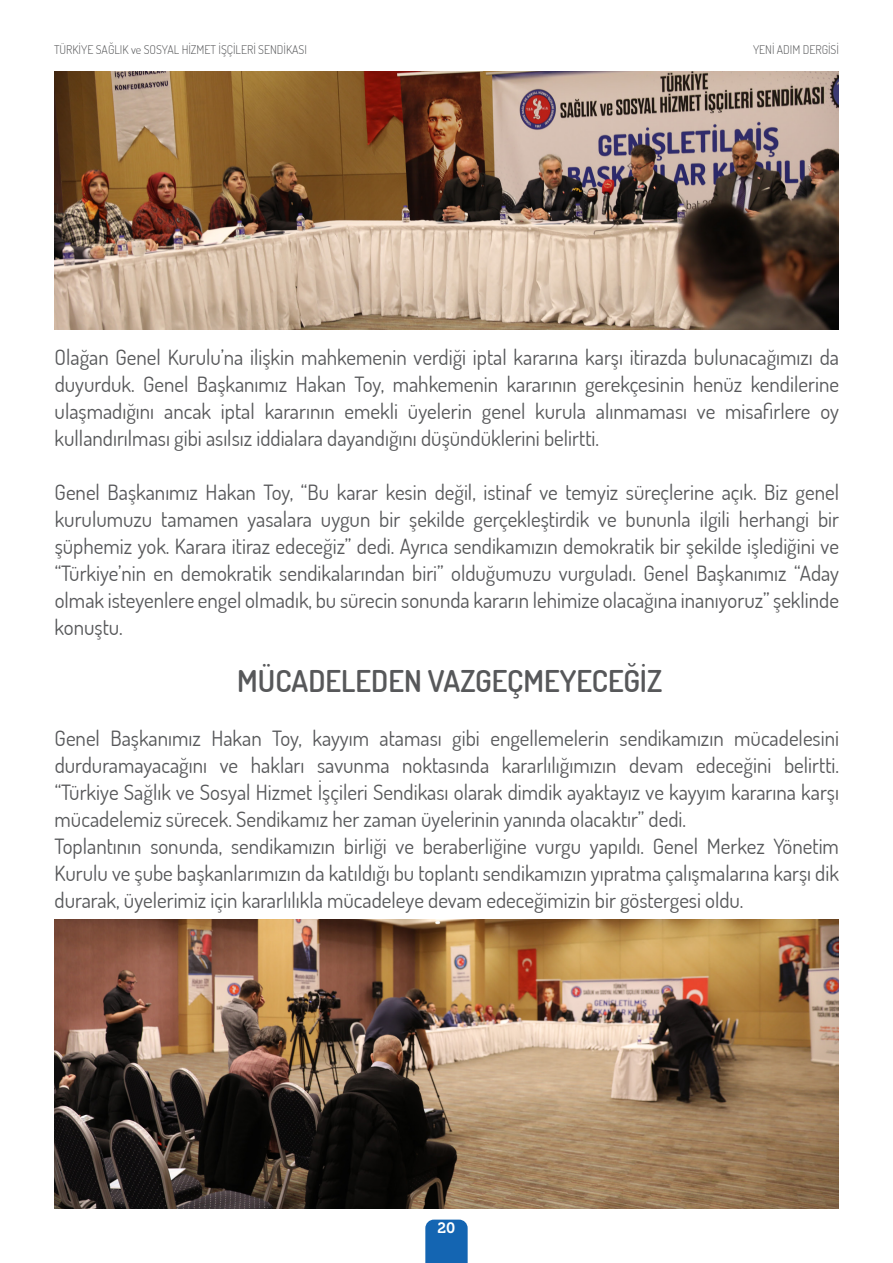
<style>
.page{position:relative;width:893px;height:1263px;background:#fff}
.page>*{position:absolute;margin:0;border:0;box-sizing:border-box;transform-origin:0 0}
.t1{font:600 30px "Dosis";color:#57585a}
.t2{font:21px/27px "Dosis";color:#57585a;text-align:justify}
.t3{font:15px "Museo 700";color:#fff}
.t4{font:300 12px "Dosis";color:#57585a}
</style>
<div class="page">
<svg style="left:425px;top:1219px;width:43px;height:44px;background:#1f6cb5"></svg>
<img style="left:55px;top:71px;width:783px;height:259px">
<img style="left:55px;top:920px;width:784px;height:289px">
<p class="t4" style="left:54px;top:41px;width:254px">TÜRKİYE SAĞLIK ve SOSYAL HİZMET İŞÇİLERİ SENDİKASI</p>
<p class="t4" style="left:753px;top:42px;width:87px">YENİ ADIM DERGİSİ</p>
<p class="t2" style="left:55px;top:342px;width:786px">Olağan Genel Kurulu’na ilişkin mahkemenin verdiği iptal kararına karşı itirazda bulunacağımızı da duyurduk. Genel Başkanımız Hakan Toy, mahkemenin kararının gerekçesinin henüz kendilerine ulaşmadığını ancak iptal kararının emekli üyelerin genel kurula alınmaması ve misafirlere oy kullandırılması gibi asılsız iddialara dayandığını düşündüklerini belirtti.</p>
<p class="t2" style="left:55px;top:477px;width:786px">Genel Başkanımız Hakan Toy, “Bu karar kesin değil, istinaf ve temyiz süreçlerine açık. Biz genel kurulumuzu tamamen yasalara uygun bir şekilde gerçekleştirdik ve bununla ilgili herhangi bir şüphemiz yok. Karara itiraz edeceğiz” dedi. Ayrıca sendikamızın demokratik bir şekilde işlediğini ve “Türkiye’nin en demokratik sendikalarından biri” olduğumuzu vurguladı. Genel Başkanımız “Aday olmak isteyenlere engel olmadık, bu sürecin sonunda kararın lehimize olacağına inanıyoruz” şeklinde konuştu.</p>
<h1 class="t1" style="left:237px;top:660px;width:426px">MÜCADELEDEN VAZGEÇMEYECEĞİZ</h1>
<p class="t2" style="left:55px;top:723px;width:786px;text-align:left">Genel Başkanımız Hakan Toy, kayyım ataması gibi engellemelerin sendikamızın mücadelesini durduramayacağını ve hakları savunma noktasında kararlılığımızın devam edeceğini belirtti. “Türkiye Sağlık ve Sosyal Hizmet İşçileri Sendikası olarak dimdik ayaktayız ve kayyım kararına karşı mücadelemiz sürecek. Sendikamız her zaman üyelerinin yanında olacaktır” dedi.<br>Toplantının sonunda, sendikamızın birliği ve beraberliğine vurgu yapıldı. Genel Merkez Yönetim Kurulu ve şube başkanlarımızın da katıldığı bu toplantı sendikamızın yıpratma çalışmalarına karşı dik durarak, üyelerimiz için kararlılıkla mücadeleye devam edeceğimizin bir göstergesi oldu.</p>
<p class="t3" style="left:438px;top:1219px;width:19px">20</p>
</div>
